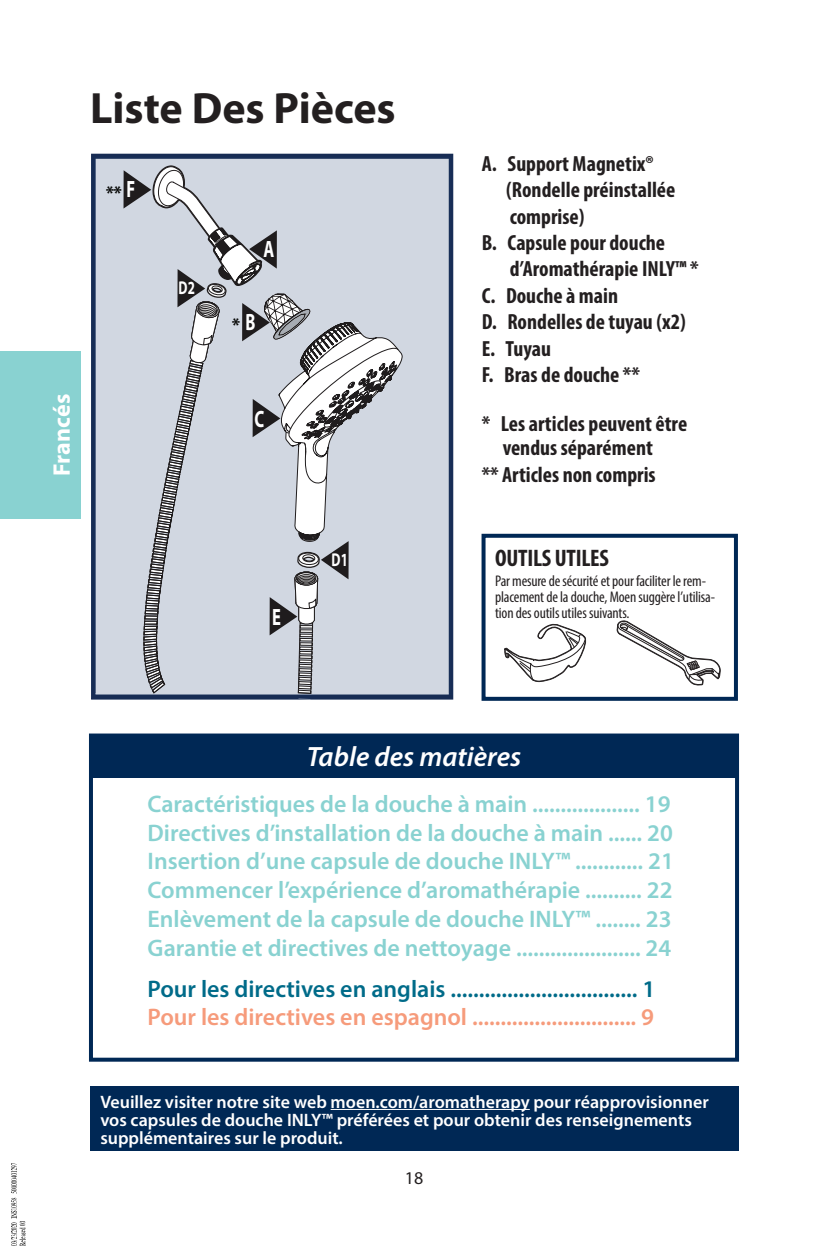
<style>
.page{position:relative;width:828px;height:1260px;background:#fff}
.page>*{position:absolute;margin:0;border:0;box-sizing:border-box;transform-origin:0 0}
.t1{font:700 44px "Myriad Pro";color:#231f20}
.t2{font:italic 600 28px "Myriad Pro";color:#fff}
.t3{font:600 24px "Myriad Pro";color:#89d2d1}
.t4{font:600 24px "Myriad Pro";color:#006b89}
.t5{font:600 24px "Myriad Pro";color:#f69b7b}
.Bolded{font:700 condensed 24px "Myriad Pro";letter-spacing:-.01em;color:#231f20}
.t6{font:700 24px "Myriad Pro";color:#fff}
.t7{font:700 23.6px "Myriad Pro";color:#fff;scale:.7 1}
.t8{font:700 condensed 22px/26.4px "Myriad Pro";color:#231f20}
.t9{font:700 condensed 20.4px "Myriad Pro";color:#040503}
.t10{font:700 18.6px "Myriad Pro";color:#fff;scale:.7 1}
.t11{font:600 18px/18px "Myriad Pro";color:#fff}
.t12{font:18px "Myriad Pro";color:#231f20}
.Description_Content{font:condensed 15.6px/16px "Myriad Pro";letter-spacing:-.01em;color:#231f20}
.s1{font-stretch:normal;font-size:23.6px;color:#fff}
</style>
<div class="page">
<div style="left:482px;top:534px;width:256px;height:167px;border:4px solid #002855"></div>
<hr style="left:452px;top:157px;width:1px;height:538px;background:#182f58">
<div style="left:95px;top:158px;width:356px;height:535px;background:#d1d7e1"></div>
<svg style="left:124px;top:165px;width:278px;height:535px;background:#c3c8d0"></svg>
<svg style="left:504px;top:623px;width:83px;height:60px"></svg>
<svg style="left:616px;top:620px;width:105px;height:65px"></svg>
<div style="left:90px;top:735px;width:648px;height:43px;background:#002855"></div>
<div style="left:89px;top:734px;width:650px;height:328px;border:4px solid #002855"></div>
<div style="left:90px;top:1086px;width:648px;height:64px;background:#002855"></div>
<hr style="left:331px;top:1109px;width:199px;height:1px;background:#fff">
<div style="left:0;top:352px;width:81px;height:167px;background:#89d2d1"></div>
<svg style="left:11px;top:1163px;width:14px;height:83px"></svg>
<p class="t1" style="left:90px;top:79px;width:307px">Liste Des Pièces</p>
<p class="t9" style="left:106px;top:181px;width:31px">** <span class="s1">F</span></p>
<p class="t10" style="left:179px;top:276px;width:25px">D2</p>
<p class="t7" style="left:263px;top:234px;width:17px">A</p>
<p class="t7" style="left:245px;top:307px;width:16px">B</p>
<p class="t9" style="left:232px;top:313px;width:9px">*</p>
<p class="t6" style="left:46px;top:476px;width:84px;rotate:-90deg">Francés</p>
<p class="t7" style="left:255px;top:403px;width:16px">C</p>
<p class="t7" style="left:272px;top:601px;width:14px">E</p>
<p class="t10" style="left:332px;top:548px;width:25px">D1</p>
<p class="t8" style="left:482px;top:150px;width:174px">A. Support Magnetix®</p>
<p class="t8" style="left:506px;top:176px;width:171px">(Rondelle préinstallée comprise)</p>
<p class="t8" style="left:482px;top:229px;width:185px">B. Capsule pour douche</p>
<p class="t8" style="left:510px;top:255px;width:191px">d’Aromathérapie INLY™ *</p>
<p class="t8" style="left:482px;top:282px;width:138px">C. Douche à main</p>
<p class="t8" style="left:482px;top:308px;width:206px">D. Rondelles de tuyau (x2)</p>
<p class="t8" style="left:482px;top:335px;width:71px">E. Tuyau</p>
<p class="t8" style="left:482px;top:361px;width:160px">F. Bras de douche **</p>
<p class="t8" style="left:503px;top:411px;width:186px;line-height:24px;text-indent:-21px">* Les articles peuvent être vendus séparément</p>
<p class="t8" style="left:482px;top:461px;width:176px">** Articles non compris</p>
<p class="Bolded" style="left:495px;top:543px;width:115px">OUTILS UTILES</p>
<p class="Description_Content" style="left:495px;top:572px;width:221px">Par mesure de sécurité et pour faciliter le rem&shy;placement de la douche, Moen suggère l’utilisa&shy;tion des outils utiles suivants.</p>
<p class="t2" style="left:307px;top:738px;width:216px">Table des matières</p>
<p class="t3" style="left:148px;top:789px;width:525px">Caractéristiques de la douche à main ................... 19</p>
<p class="t3" style="left:148px;top:817px;width:527px">Directives d’installation de la douche à main ...... 20</p>
<p class="t3" style="left:148px;top:846px;width:528px">Insertion d’une capsule de douche INLY™ ............ 21</p>
<p class="t3" style="left:148px;top:875px;width:527px">Commencer l’expérience d’aromathérapie .......... 22</p>
<p class="t3" style="left:148px;top:904px;width:526px">Enlèvement de la capsule de douche INLY™ ........ 23</p>
<p class="t3" style="left:148px;top:933px;width:525px">Garantie et directives de nettoyage ...................... 24</p>
<p class="t4" style="left:148px;top:973px;width:509px">Pour les directives en anglais ................................. 1</p>
<p class="t5" style="left:148px;top:1002px;width:508px">Pour les directives en espagnol ............................. 9</p>
<p class="t11" style="left:100px;top:1092px;width:610px">Veuillez visiter notre site web moen.com/aromatherapy pour réapprovisionner vos capsules de douche INLY™ préférées et pour obtenir des renseignements supplémentaires sur le produit.</p>
<p class="t12" style="left:405px;top:1166px;width:20px">18</p>
</div>
